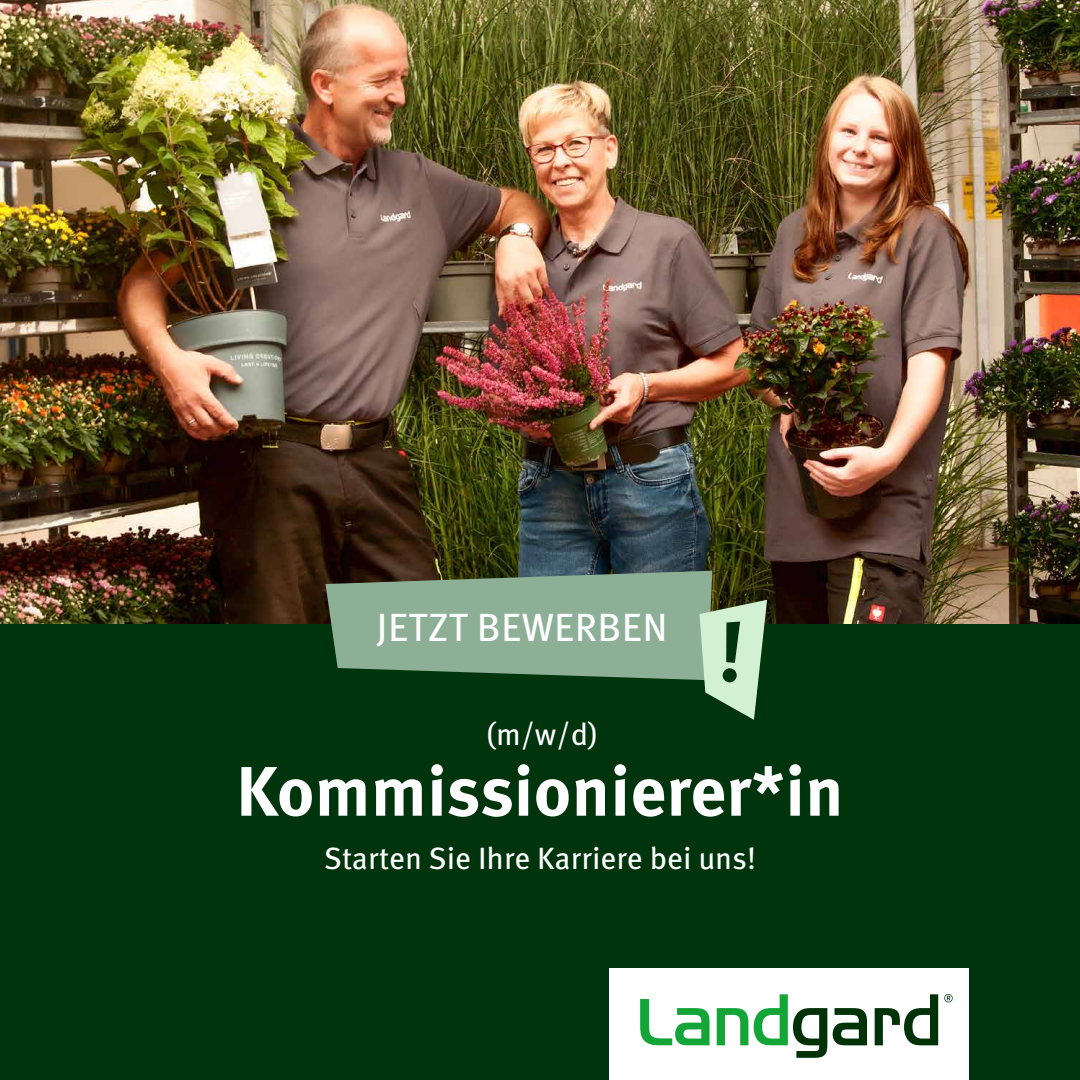
<style>
.page{position:relative;width:1080px;height:1080px;background:#fff}
.page>*{position:absolute;margin:0;border:0;box-sizing:border-box;transform-origin:0 0}
.t1{font:700 70px "Meta Pro";color:#fff}
.t2{font:39.5px "Meta Pro";letter-spacing:.01em;color:#fff}
.t3{font:30.8px "Meta Pro";color:#fff}
</style>
<div class="page">
<img style="left:0;top:0;width:1080px;height:624px">
<div style="left:0;top:624px;width:1080px;height:456px;background:#00340d"></div>
<div style="left:609px;top:968px;width:359px;height:112px;background:#fff"></div>
<svg style="left:944px;top:994px;width:9px;height:8px"></svg>
<svg style="left:640px;top:999px;width:70px;height:46px"></svg>
<svg style="left:717px;top:1008px;width:31px;height:37px"></svg>
<svg style="left:754px;top:994px;width:73px;height:64px"></svg>
<svg style="left:833px;top:1008px;width:34px;height:37px"></svg>
<svg style="left:875px;top:994px;width:63px;height:51px"></svg>
<svg style="left:326px;top:571px;width:441px;height:149px"></svg>
<p class="t2" style="left:377px;top:597px;width:293px">JETZT BEWERBEN</p>
<p class="t3" style="left:487px;top:711px;width:112px">(m/w/d)</p>
<h1 class="t1" style="left:236px;top:737px;width:609px">Kommissionierer*in</h1>
<p class="t3" style="left:324px;top:835px;width:434px">Starten Sie Ihre Karriere bei uns!</p>
</div>
